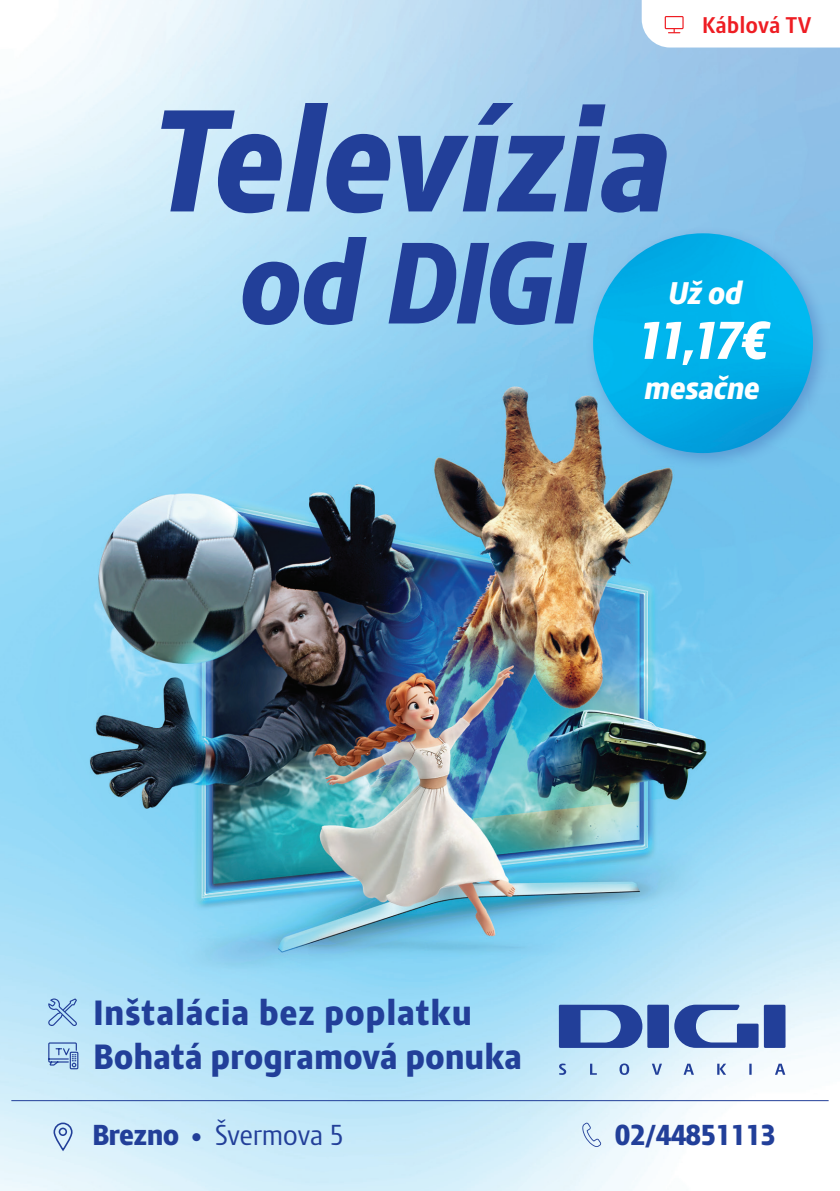
<style>
.page{position:relative;width:840px;height:1191px;background:#fff}
.page>*{position:absolute;margin:0;border:0;box-sizing:border-box;transform-origin:0 0}
.t1{font:italic 800 140.4px "Modena";letter-spacing:-.02em;color:#223f99}
.t2{font:italic 800 112px "Modena";letter-spacing:-.025em;color:#223f99}
.t3{font:italic 800 51.4px "Modena";color:#fff}
.t4{font:800 34px "Modena";color:#223f99}
.t5{font:italic 800 30.4px "Modena";letter-spacing:-.02em;color:#fff}
.t6{font:800 28px "Modena";letter-spacing:-.025em;color:#223f99}
.t7{font:28px "Modena";letter-spacing:-.025em;color:#223f99}
.t8{font:700 22px "Modena";color:#ee1d23}
</style>
<div class="page">
<img style="left:0;top:0;width:839px;height:1191px">
<svg style="left:641px;top:0;width:198px;height:48px"></svg>
<div style="left:664px;top:16px;width:19px;height:13px;border:1px solid #ee1d23"></div>
<svg style="left:558px;top:1004px;width:227px;height:71px;background:#92abd4"></svg>
<hr style="left:11px;top:1100px;width:817px;height:1px;background:#223f99">
<svg style="left:48px;top:998px;width:29px;height:28px"></svg>
<svg style="left:48px;top:1041px;width:31px;height:29px"></svg>
<svg style="left:582px;top:1122px;width:19px;height:25px"></svg>
<div style="left:53px;top:1122px;width:19px;height:28px;border:2px solid #223f99;border-radius:9px"></div>
<div style="left:59px;top:1127px;width:8px;height:9px;border:2px solid #223f99;border-radius:50%"></div>
<div style="left:585px;top:225px;width:245px;height:246px;background:#223f99;opacity:.3"></div>
<img style="left:592px;top:233px;width:220px;height:220px;border-radius:110px">
<p class="t8" style="left:701px;top:12px;width:111px">Káblová TV</p>
<p class="t1" style="left:154px;top:74px;width:521px">Televízia</p>
<p class="t2" style="left:241px;top:213px;width:347px">od DIGI</p>
<p class="t5" style="left:668px;top:274px;width:76px">Už od</p>
<p class="t3" style="left:636px;top:308px;width:136px">11,17€</p>
<p class="t5" style="left:644px;top:369px;width:117px">mesačne</p>
<p class="t4" style="left:94px;top:992px;width:380px">Inštalácia bez poplatku</p>
<p class="t4" style="left:94px;top:1036px;width:430px">Bohatá programová ponuka</p>
<p class="t6" style="left:92px;top:1117px;width:88px">Brezno</p>
<p class="t7" style="left:192px;top:1117px;width:153px">● Švermova 5</p>
<p class="t6" style="left:614px;top:1117px;width:163px">02/44851113</p>
</div>
